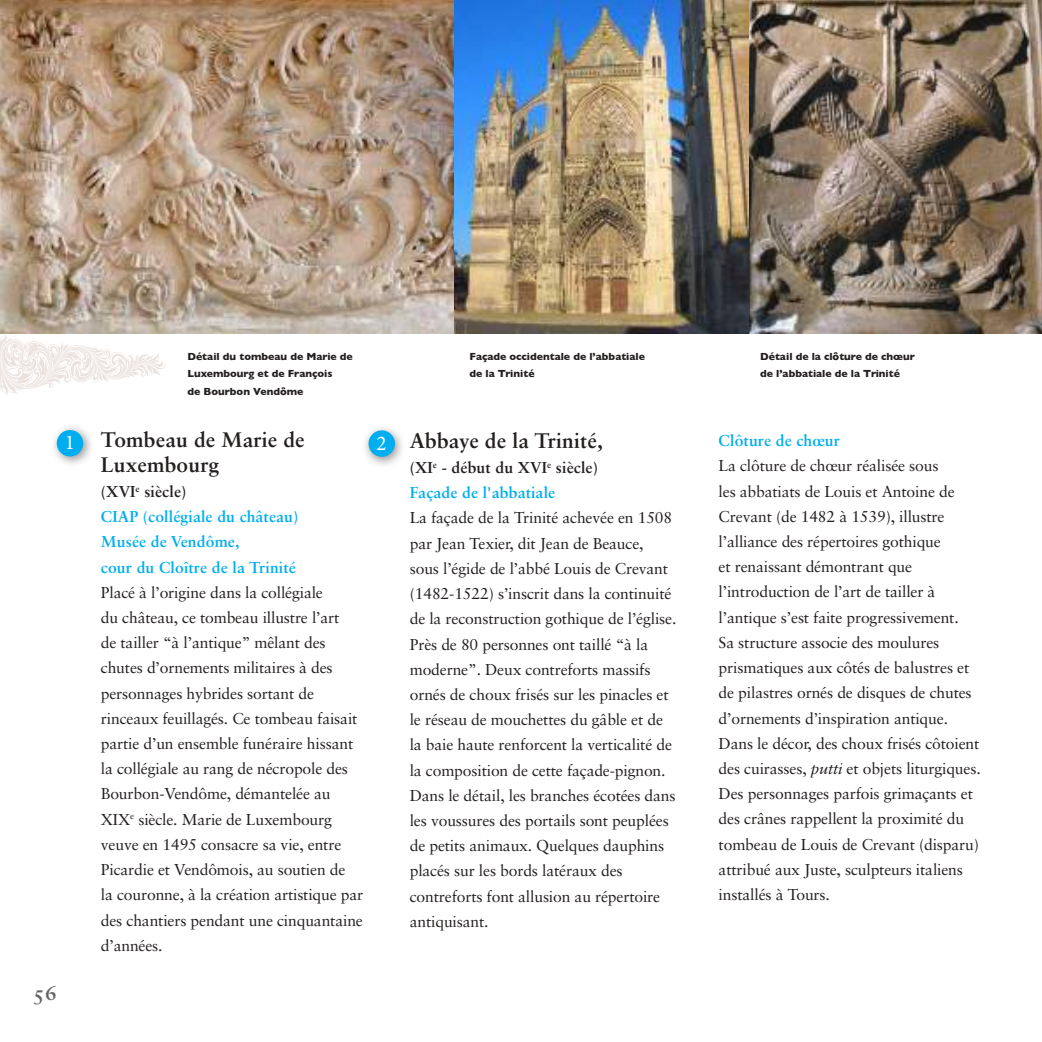
<style>
.page{position:relative;width:1042px;height:1042px;background:#fff}
.page>*{position:absolute;margin:0;border:0;box-sizing:border-box;transform-origin:0 0}
.t1{font:21px/25.2px "Sabon Bold Os F";letter-spacing:.01em;color:#241f1f}
.t2{font:21px "Minion Pro";color:#fff}
.t3{font:21px "Sabon Bold Os F";color:#656365}
.t4{font:15.75px/25.2px "Sabon";letter-spacing:-.01em;color:#241f1f}
.t5{font:15.75px/25.2px "Sabon Bold Os F";letter-spacing:.01em;color:#00aeef}
.t6{font:15.75px/25.2px "Sabon Bold Os F";letter-spacing:.01em;color:#241f1f}
.t7{font:700 10.5px/17.5px "Gill Sans";color:#241f1f}
.s1{color:#241f1f}
.s2{color:#00aeef}
.s3{font-style:italic}
</style>
<div class="page">
<img style="left:0;top:0;width:735px;height:333px">
<img style="left:735px;top:0;width:307px;height:333px">
<div style="left:50px;top:423px;width:45px;height:45px;background:#241f1f;opacity:.5"></div>
<div style="left:57px;top:430px;width:26px;height:26px;background:#00aeef;border-radius:50%"></div>
<div style="left:362px;top:424px;width:44px;height:44px;background:#241f1f;opacity:.5"></div>
<div style="left:368px;top:430px;width:27px;height:27px;background:#00aeef;border-radius:50%"></div>
<svg style="left:0;top:333px;width:165px;height:62px"></svg>
<p class="t7" style="left:187px;top:347px;width:167px">Détail du tombeau de Marie de<br>Luxembourg et de François<br>de Bourbon Vendôme</p>
<p class="t7" style="left:469px;top:347px;width:177px">Façade occidentale de l’abbatiale de la Trinité</p>
<p class="t7" style="left:760px;top:347px;width:156px">Détail de la clôture de chœur de l’abbatiale de la Trinité</p>
<h1 class="t1" style="left:101px;top:426px;width:205px">Tombeau de Marie de<br>Luxembourg</h1>
<p class="t5" style="left:101px;top:478px;width:199px"><span class="s1">(XVI</span><sup>e</sup> <span class="s1">siècle)<br></span>CIAP (collégiale du château)<br>Musée de Vendôme,<br>cour du Cloître de la Trinité</p>
<p class="t4" style="left:101px;top:579px;width:264px">Placé à l’origine dans la collégiale<br>du château, ce tombeau illustre l’art<br>de tailler “à l’antique” mêlant des chutes d’ornements militaires à des personnages hybrides sortant de rinceaux feuillagés. Ce tombeau faisait partie d’un ensemble funéraire hissant la collégiale au rang de nécropole des Bourbon-Vendôme, démantelée au XIX<sup>e</sup> siècle. Marie de Luxembourg veuve en 1495 consacre sa vie, entre Picardie et Vendômois, au soutien de<br>la couronne, à la création artistique par des chantiers pendant une cinquantaine d’années.</p>
<h1 class="t1" style="left:410px;top:427px;width:195px">Abbaye de la Trinité,</h1>
<p class="t6" style="left:410px;top:455px;width:190px">(XI<sup>e</sup> - début du XVI<sup>e</sup> siècle)<br><span class="s2">Façade de l'abbatiale</span></p>
<p class="t4" style="left:410px;top:505px;width:268px">La façade de la Trinité achevée en 1508 par Jean Texier, dit Jean de Beauce, sous l’égide de l’abbé Louis de Crevant (1482-1522) s’inscrit dans la continuité de la reconstruction gothique de l’église.<br>Près de 80 personnes ont taillé “à la moderne”. Deux contreforts massifs ornés de choux frisés sur les pinacles et le réseau de mouchettes du gâble et de la baie haute renforcent la verticalité de la composition de cette façade-pignon.<br>Dans le détail, les branches écotées dans les voussures des portails sont peuplées de petits animaux. Quelques dauphins placés sur les bords latéraux des contreforts font allusion au répertoire antiquisant.</p>
<h1 class="t2" style="left:65px;top:429px;width:12px">1</h1>
<h1 class="t2" style="left:376px;top:429px;width:12px">2</h1>
<p class="t5" style="left:718px;top:428px;width:123px">Clôture de chœur</p>
<p class="t4" style="left:718px;top:453px;width:264px">La clôture de chœur réalisée sous<br>les abbatiats de Louis et Antoine de Crevant (de 1482 à 1539), illustre l’alliance des répertoires gothique<br>et renaissant démontrant que l’introduction de l’art de tailler à l’antique s’est faite progressivement.<br>Sa structure associe des moulures prismatiques aux côtés de balustres et de pilastres ornés de disques de chutes d’ornements d’inspiration antique.<br>Dans le décor, des choux frisés côtoient des cuirasses, <span class="s3">putti</span> et objets liturgiques.<br>Des personnages parfois grimaçants et des crânes rappellent la proximité du tombeau de Louis de Crevant (disparu) attribué aux Juste, sculpteurs italiens installés à Tours.</p>
<h1 class="t3" style="left:33px;top:979px;width:25px">56</h1>
</div>
